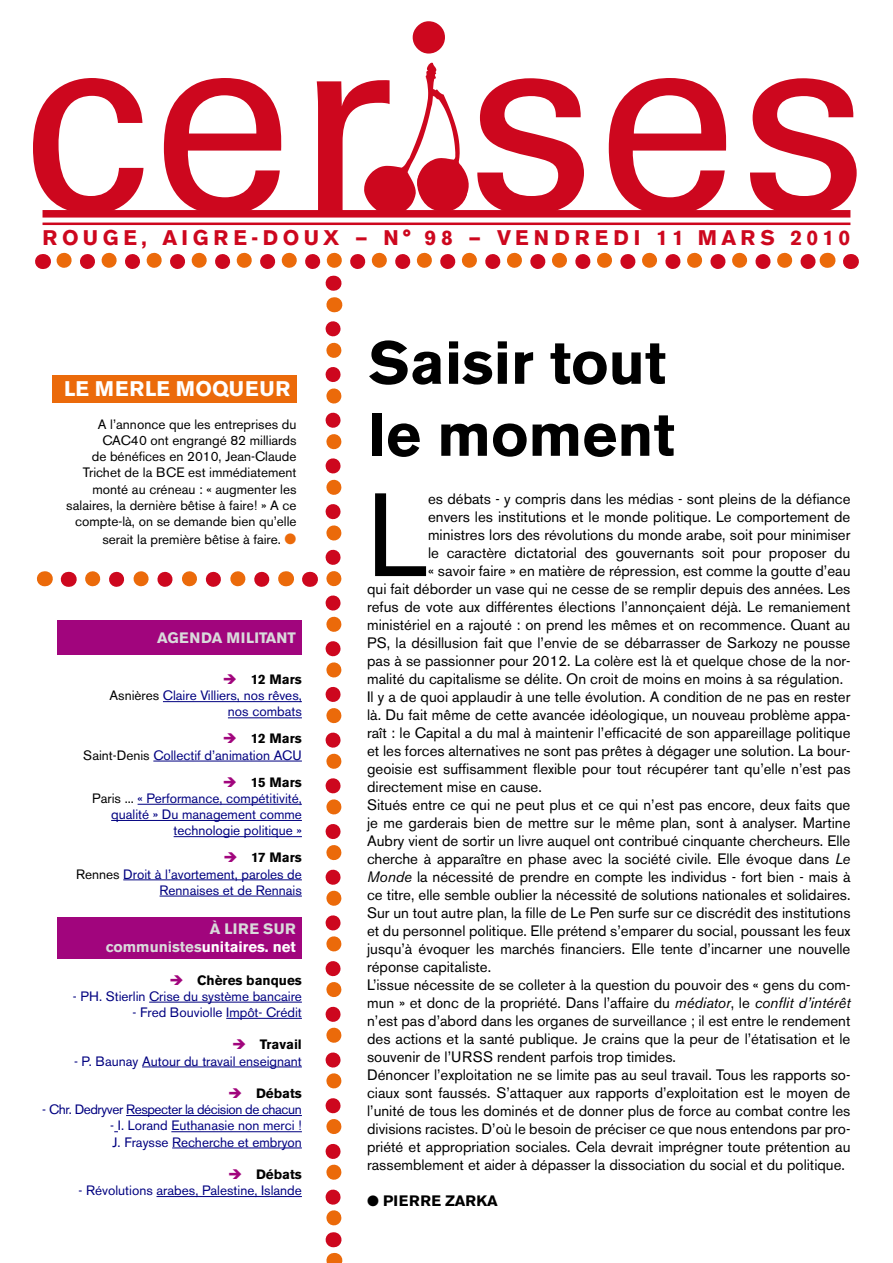
<style>
.page{position:relative;width:893px;height:1263px;background:#fff}
.page>*{position:absolute;margin:0;border:0;box-sizing:border-box;transform-origin:0 0}
.t1{font:117px "Akzidenz Grotesk BE";color:#000}
.t2{font:700 60px/72px "Akzidenz Grotesk BE";color:#000}
.t3{font:700 21px "Akzidenz Grotesk BE";letter-spacing:.22em;color:#cd071e}
.t4{font:700 21px "Akzidenz Grotesk BE";letter-spacing:.04em;color:#fff}
.t5{font:700 21px "Akzidenz Grotesk BE";letter-spacing:.2em;color:#cd071e}
.t6{font:15px "Akzidenz Grotesk BE";color:#000}
.t7{font:700 15px/18px "Akzidenz Grotesk BE";color:#d9dadb;text-align:right}
.t8{font:700 15px "Akzidenz Grotesk BE";color:#000}
.t9{font:13.5px/16.2px "Akzidenz Grotesk BE";color:#000080;text-align:right}
.t10{font:13.5px/16.2px "Akzidenz Grotesk BE";color:#000;text-align:right}
.t11{font:13.5px "Akzidenz Grotesk BE";letter-spacing:-.03em;color:#000080}
.t12{font:700 13.5px "Akzidenz Grotesk BE";color:#000}
.s1{color:#eb6a0a}
.s2{color:#a1057d}
.s3{font-weight:700;color:#000}
.s4{color:#000}
.s5{color:#fff}
.s6{font-style:italic}
</style>
<div class="page">
<div style="left:43px;top:210px;width:807px;height:8px;background:#cd071e"></div>
<hr style="left:43px;top:223px;width:807px;height:2px;background:#cd071e">
<svg style="left:43px;top:254px;width:1px;height:15px"></svg>
<svg style="left:850px;top:254px;width:1px;height:15px"></svg>
<svg style="left:64px;top:253px;width:764px;height:16px"></svg>
<hr style="left:163px;top:701px;width:139px;height:1px;background:#000080">
<hr style="left:228px;top:717px;width:74px;height:1px;background:#000080">
<hr style="left:153px;top:761px;width:149px;height:1px;background:#000080">
<hr style="left:138px;top:804px;width:164px;height:1px;background:#000080">
<hr style="left:111px;top:820px;width:191px;height:1px;background:#000080">
<hr style="left:174px;top:836px;width:128px;height:1px;background:#000080">
<hr style="left:123px;top:879px;width:179px;height:1px;background:#000080">
<hr style="left:160px;top:896px;width:142px;height:1px;background:#000080">
<hr style="left:149px;top:1002px;width:153px;height:1px;background:#000080">
<hr style="left:226px;top:1018px;width:76px;height:1px;background:#000080">
<hr style="left:142px;top:1066px;width:160px;height:1px;background:#000080">
<hr style="left:126px;top:1115px;width:176px;height:1px;background:#000080">
<hr style="left:171px;top:1131px;width:131px;height:1px;background:#000080">
<hr style="left:172px;top:1147px;width:130px;height:1px;background:#000080">
<hr style="left:156px;top:1196px;width:146px;height:1px;background:#000080">
<div style="left:58px;top:620px;width:244px;height:35px;background:#a1057d"></div>
<div style="left:58px;top:917px;width:244px;height:41px;background:#a1057d"></div>
<svg style="left:333px;top:276px;width:1px;height:15px"></svg>
<svg style="left:326px;top:329px;width:15px;height:918px"></svg>
<svg style="left:334px;top:297px;width:1px;height:15px"></svg>
<svg style="left:68px;top:572px;width:1px;height:15px"></svg>
<svg style="left:309px;top:572px;width:1px;height:15px"></svg>
<svg style="left:44px;top:571px;width:1px;height:15px"></svg>
<svg style="left:93px;top:571px;width:194px;height:16px"></svg>
<svg style="left:413px;top:21px;width:32px;height:33px"></svg>
<svg style="left:33px;top:78px;width:110px;height:136px"></svg>
<svg style="left:164px;top:78px;width:118px;height:132px"></svg>
<svg style="left:317px;top:63px;width:152px;height:147px"></svg>
<svg style="left:477px;top:78px;width:107px;height:132px"></svg>
<svg style="left:609px;top:78px;width:118px;height:132px"></svg>
<svg style="left:750px;top:78px;width:107px;height:137px"></svg>
<div style="left:52px;top:375px;width:245px;height:27px;background:#eb6a0a"></div>
<h3 class="t3" style="left:43px;top:225px;width:492px">ROUGE, AIGRE-DOUX — N° 98 — vendredi</h3>
<h3 class="t5" style="left:656px;top:225px;width:196px">11 mar s 2010</h3>
<h3 class="t4" style="left:64px;top:377px;width:66px">le merle</h3>
<h3 class="t4" style="left:176px;top:377px;width:116px">MOQUEUR</h3>
<p class="t10" style="left:66px;top:416px;width:232px">A l’annonce que les entreprises du CAC40 ont engrangé 82 milliards<br>de bénéfices en 2010, Jean-Claude Trichet de la BCE est immédiatement monté au créneau : « augmenter les salaires, la dernière bêtise à faire! » A ce compte-là, on se demande bien qu’elle</p>
<p class="t10" style="left:102px;top:531px;width:196px">serait la première bêtise à faire. <span class="s1">●</span></p>
<p class="t7" style="left:157px;top:629px;width:140px">AGENDA M ILITANT</p>
<p class="t9" style="left:109px;top:671px;width:194px"><span class="s2">➔</span> <span class="s3">12 Mars<br></span><span class="s4">Asnières</span> Claire Villiers, nos rêves, nos combats</p>
<p class="t9" style="left:83px;top:731px;width:220px"><span class="s2">➔</span> <span class="s3">12 Mars<br></span><span class="s4">Saint-Denis</span> Collectif d’animation ACU</p>
<p class="t9" style="left:92px;top:774px;width:211px"><span class="s2">➔</span> <span class="s3">15 Mars<br></span><span class="s4">Paris ...</span> « Performance, compétitivité, qualité » Du management comme technologie politique »</p>
<p class="t9" style="left:76px;top:849px;width:227px"><span class="s2">➔</span> <span class="s3">17 Mars<br></span><span class="s4">Rennes</span> Droit à l’avortement, paroles de<br>Rennaises et de Rennais</p>
<p class="t7" style="left:106px;top:920px;width:191px">À LIRE SUR communistes<span class="s5">unitaires. net</span></p>
<p class="t12" style="left:170px;top:972px;width:134px"><span class="s2">➔</span> Chères banques</p>
<p class="t9" style="left:73px;top:988px;width:230px">- PH. Stierlin Crise du système bancaire</p>
<p class="t9" style="left:133px;top:1004px;width:171px">- Fred Bouviolle Impôt- Crédit</p>
<p class="t12" style="left:232px;top:1037px;width:71px"><span class="s2">➔</span> Travail</p>
<p class="t9" style="left:74px;top:1053px;width:229px">- P. Baunay Autour du travail enseignant</p>
<p class="t12" style="left:228px;top:1085px;width:75px"><span class="s2">➔</span> Débats</p>
<p class="t11" style="left:42px;top:1101px;width:261px">- Chr. Dedryver Respecter la décision de chacun</p>
<p class="t9" style="left:110px;top:1117px;width:193px;text-align:left">- I. Lorand Euthanasie non merci !<br>J. Fraysse Recherche et embryon</p>
<p class="t12" style="left:228px;top:1166px;width:75px"><span class="s2">➔</span> Débats</p>
<p class="t9" style="left:79px;top:1182px;width:225px">- Révolutions arabes, Palestine, Islande</p>
<h2 class="t2" style="left:369px;top:327px;width:308px">Saisir tout le moment</h2>
<h1 class="t1" style="left:367px;top:466px;width:62px">L</h1>
<p class="t6" style="left:428px;top:490px;width:424px">es débats - y compris dans les médias - sont pleins de la défiance</p>
<p class="t6" style="left:428px;top:508px;width:424px">envers les institutions et le monde politique. Le comportement de</p>
<p class="t6" style="left:428px;top:526px;width:424px">ministres lors des révolutions du monde arabe, soit pour minimiser</p>
<p class="t6" style="left:428px;top:544px;width:424px">le caractère dictatorial des gouvernants soit pour proposer du</p>
<p class="t6" style="left:428px;top:562px;width:424px">« savoir faire » en matière de répression, est comme la goutte d’eau</p>
<p class="t6" style="left:367px;top:580px;width:485px">qui fait déborder un vase qui ne cesse de se remplir depuis des années. Les</p>
<p class="t6" style="left:367px;top:598px;width:485px">refus de vote aux différentes élections l’annonçaient déjà. Le remaniement</p>
<p class="t6" style="left:367px;top:616px;width:485px">ministériel en a rajouté : on prend les mêmes et on recommence. Quant au</p>
<p class="t6" style="left:367px;top:634px;width:485px">PS, la désillusion fait que l’envie de se débarrasser de Sarkozy ne pousse</p>
<p class="t6" style="left:367px;top:652px;width:485px">pas à se passionner pour 2012. La colère est là et quelque chose de la nor-</p>
<p class="t6" style="left:367px;top:670px;width:477px">malité du capitalisme se délite. On croit de moins en moins à sa régulation.</p>
<p class="t6" style="left:367px;top:688px;width:485px">Il y a de quoi applaudir à une telle évolution. A condition de ne pas en rester</p>
<p class="t6" style="left:367px;top:706px;width:485px">là. Du fait même de cette avancée idéologique, un nouveau problème appa-</p>
<p class="t6" style="left:367px;top:724px;width:485px">raît : le Capital a du mal à maintenir l’efficacité de son appareillage politique</p>
<p class="t6" style="left:367px;top:742px;width:485px">et les forces alternatives ne sont pas prêtes à dégager une solution. La bour-</p>
<p class="t6" style="left:367px;top:760px;width:485px">geoisie est suffisamment flexible pour tout récupérer tant qu’elle n’est pas</p>
<p class="t6" style="left:367px;top:778px;width:176px">directement mise en cause.</p>
<p class="t6" style="left:367px;top:796px;width:485px">Situés entre ce qui ne peut plus et ce qui n’est pas encore, deux faits que</p>
<p class="t6" style="left:367px;top:814px;width:485px">je me garderais bien de mettre sur le même plan, sont à analyser. Martine</p>
<p class="t6" style="left:367px;top:832px;width:485px">Aubry vient de sortir un livre auquel ont contribué cinquante chercheurs. Elle</p>
<p class="t6" style="left:367px;top:850px;width:485px">cherche à apparaître en phase avec la société civile. Elle évoque dans <span class="s6">Le</span></p>
<p class="t6" style="left:367px;top:868px;width:485px"><span class="s6">Monde</span> la nécessité de prendre en compte les individus - fort bien - mais à</p>
<p class="t6" style="left:367px;top:886px;width:485px">ce titre, elle semble oublier la nécessité de solutions nationales et solidaires.</p>
<p class="t6" style="left:367px;top:904px;width:485px">Sur un tout autre plan, la fille de Le Pen surfe sur ce discrédit des institutions</p>
<p class="t6" style="left:367px;top:922px;width:485px">et du personnel politique. Elle prétend s’emparer du social, poussant les feux</p>
<p class="t6" style="left:367px;top:940px;width:485px">jusqu’à évoquer les marchés financiers. Elle tente d’incarner une nouvelle</p>
<p class="t6" style="left:367px;top:958px;width:126px">réponse capitaliste.</p>
<p class="t6" style="left:367px;top:976px;width:485px">L’issue nécessite de se colleter à la question du pouvoir des « gens du com-</p>
<p class="t6" style="left:367px;top:994px;width:485px">mun » et donc de la propriété. Dans l’affaire du <span class="s6">médiator</span>, le <span class="s6">conflit d’intérêt</span></p>
<p class="t6" style="left:367px;top:1012px;width:485px">n’est pas d’abord dans les organes de surveillance ; il est entre le rendement</p>
<p class="t6" style="left:367px;top:1030px;width:485px">des actions et la santé publique. Je crains que la peur de l’étatisation et le</p>
<p class="t6" style="left:367px;top:1048px;width:310px">souvenir de l’URSS rendent parfois trop timides.</p>
<p class="t6" style="left:367px;top:1066px;width:485px">Dénoncer l’exploitation ne se limite pas au seul travail. Tous les rapports so-</p>
<p class="t6" style="left:367px;top:1084px;width:485px">ciaux sont faussés. S’attaquer aux rapports d’exploitation est le moyen de</p>
<p class="t6" style="left:367px;top:1102px;width:485px">l’unité de tous les dominés et de donner plus de force au combat contre les</p>
<p class="t6" style="left:367px;top:1120px;width:485px">divisions racistes. D’où le besoin de préciser ce que nous entendons par pro-</p>
<p class="t6" style="left:367px;top:1138px;width:485px">priété et appropriation sociales. Cela devrait imprégner toute prétention au</p>
<p class="t6" style="left:367px;top:1156px;width:479px">rassemblement et aider à dépasser la dissociation du social et du politique.</p>
<p class="t8" style="left:367px;top:1192px;width:37px">● Pierre</p>
<p class="t8" style="left:445px;top:1192px;width:52px">Zar ka</p>
</div>
